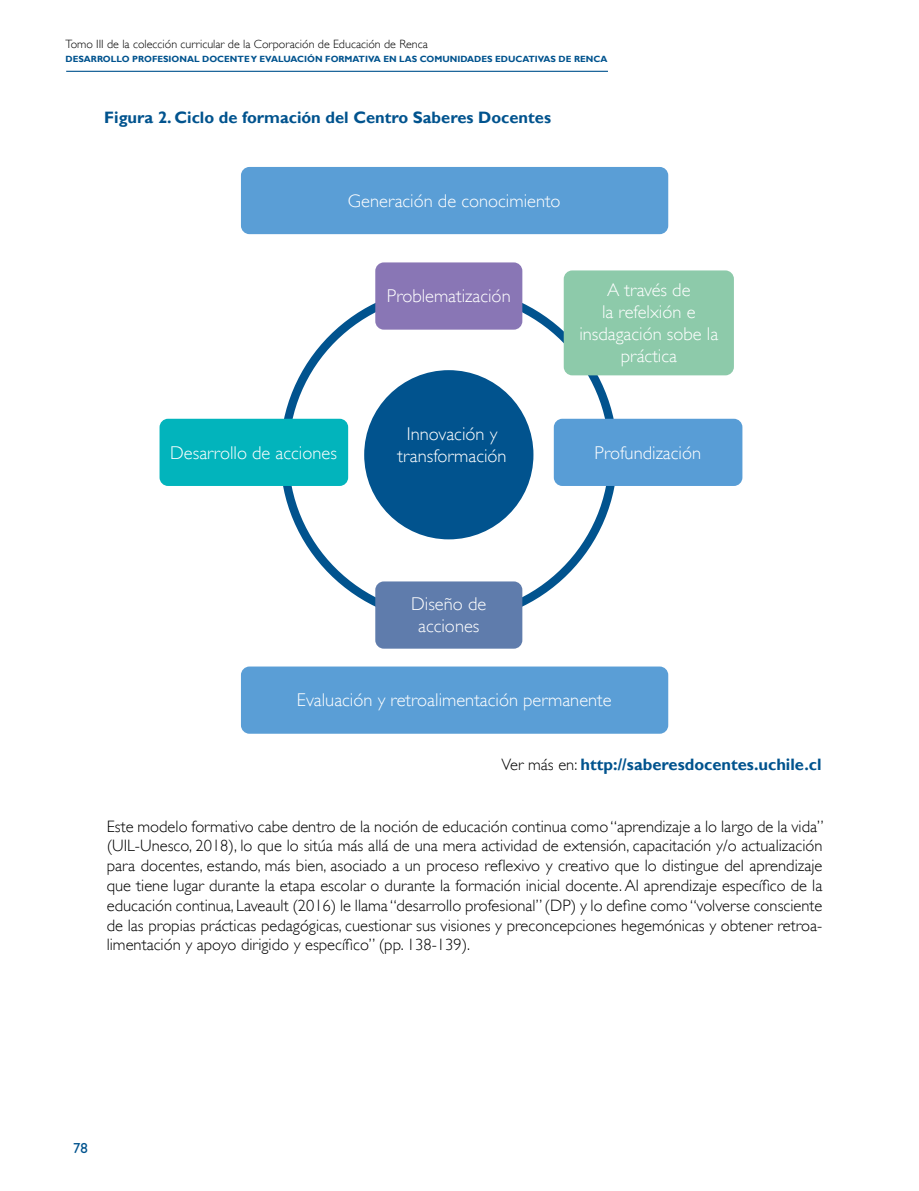
<style>
.page{position:relative;width:919px;height:1191px;background:#fff}
.page>*{position:absolute;margin:0;border:0;box-sizing:border-box;transform-origin:0 0}
.t1{font:300 18.45px/22.2px "Gill Sans Std";color:#fff;text-align:center}
.t2{font:300 16.5px/19.8px "Gill Sans Std";color:#000;text-align:justify}
.t3{font:700 16.5px "Gill Sans";color:#01538e}
.t4{font:14.55px "Gill Sans Std";color:#01538e}
.t5{font:300 12px "Gill Sans Std";color:#000}
.t6{font:700 9px "Gill Sans";color:#01538e}
.s1{font-family:"Gill Sans Std";font-weight:300;color:#000}
</style>
<div class="page">
<hr style="left:66px;top:71px;width:542px;height:1px;background:#01538e">
<div style="left:364px;top:370px;width:169px;height:169px;background:#01538e;border-radius:50%"></div>
<div style="left:159px;top:419px;width:189px;height:67px;background:#02b4bc;border-radius:9px"></div>
<div style="left:553px;top:419px;width:189px;height:67px;background:#589dd6;border-radius:9px"></div>
<div style="left:241px;top:666px;width:427px;height:67px;background:#5a9ed6;border-radius:9px"></div>
<div style="left:241px;top:167px;width:427px;height:67px;background:#5a9ed6;border-radius:9px"></div>
<div style="left:375px;top:262px;width:147px;height:68px;background:#8976b5;border-radius:9px"></div>
<div style="left:563px;top:270px;width:170px;height:105px;background:#8dcaaa;border-radius:9px"></div>
<div style="left:375px;top:581px;width:147px;height:67px;background:#5f7cac;border-radius:9px"></div>
<p class="t5" style="left:65px;top:37px;width:364px">Tomo III de la colección curricular de la Corporación de Educación de Renca</p>
<p class="t6" style="left:65px;top:53px;width:543px">DESARROLLO PROFESIONAL DOCENTE Y EVALUACIÓN FORMATIVA EN LAS COMUNIDADES EDUCATIVAS DE RENCA</p>
<p class="t3" style="left:104px;top:108px;width:448px">Figura 2. Ciclo de formación del Centro Saberes Docentes</p>
<p class="t1" style="left:348px;top:190px;width:214px">Generación de conocimiento</p>
<p class="t1" style="left:387px;top:285px;width:125px">Problematización</p>
<p class="t1" style="left:579px;top:279px;width:140px">A través de<br>la refelxión e insdagación sobe la práctica</p>
<p class="t1" style="left:407px;top:423px;width:92px">Innovación y</p>
<p class="t1" style="left:170px;top:441px;width:168px">Desarrollo de acciones</p>
<p class="t1" style="left:397px;top:445px;width:110px">transformación</p>
<p class="t1" style="left:594px;top:441px;width:108px">Profundización</p>
<p class="t1" style="left:411px;top:593px;width:77px">Diseño de acciones</p>
<p class="t1" style="left:297px;top:689px;width:316px">Evaluación y retroalimentación permanente</p>
<p class="t3" style="left:501px;top:754px;width:321px"><span class="s1">Ver más en:</span> http://saberesdocentes.uchile.cl</p>
<p class="t2" style="left:107px;top:816px;width:718px">Este modelo formativo cabe dentro de la noción de educación continua como “aprendizaje a lo largo de la vida” (UIL-Unesco, 2018), lo que lo sitúa más allá de una mera actividad de extensión, capacitación y/o actualización para docentes, estando, más bien, asociado a un proceso reflexivo y creativo que lo distingue del aprendizaje que tiene lugar durante la etapa escolar o durante la formación inicial docente. Al aprendizaje específico de la educación continua, Laveault (2016) le llama “desarrollo profesional” (DP) y lo define como “volverse consciente de las propias prácticas pedagógicas, cuestionar sus visiones y preconcepciones hegemónicas y obtener retroa&shy;limentación y apoyo dirigido y específico” (pp. 138-139).</p>
<p class="t4" style="left:73px;top:1139px;width:16px">78</p>
</div>
